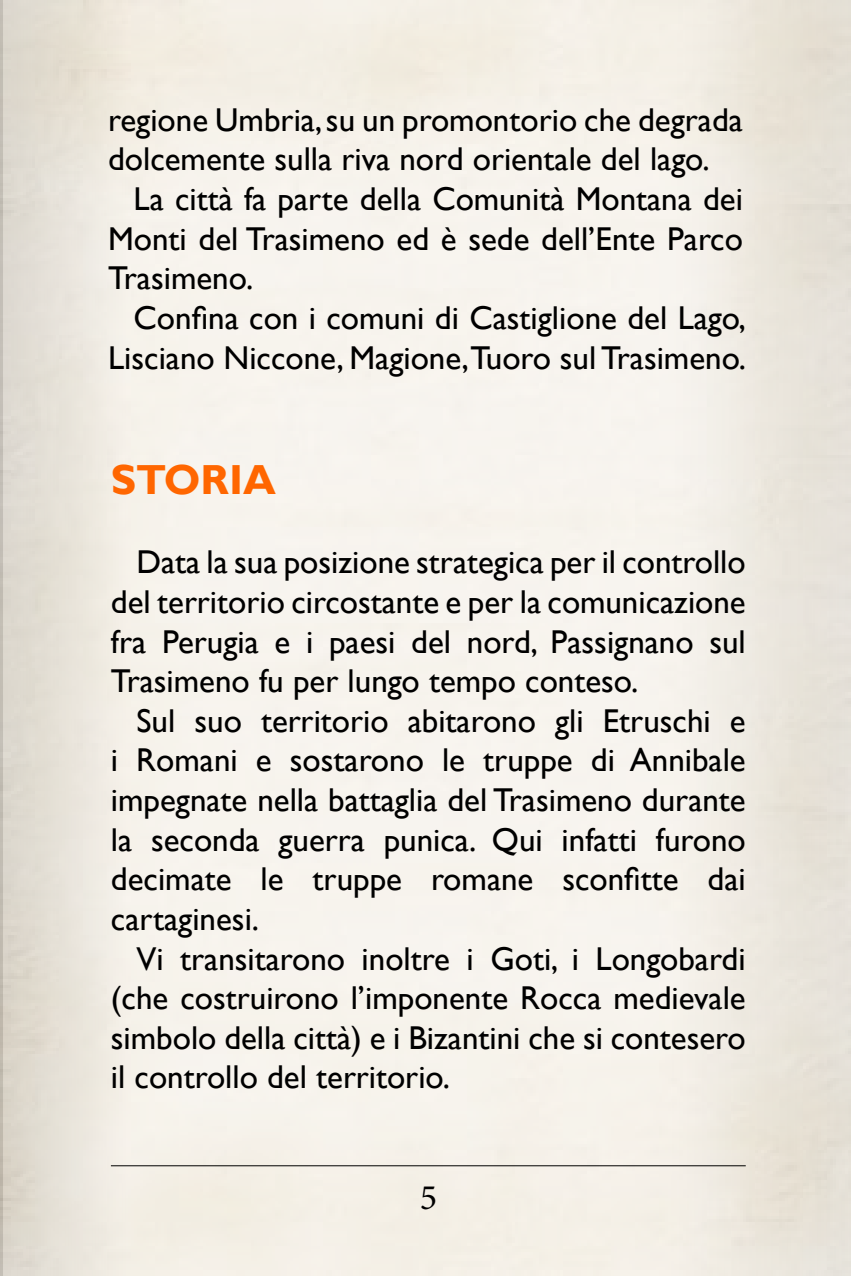
<style>
.page{position:relative;width:851px;height:1276px;background:#fff}
.page>*{position:absolute;margin:0;border:0;box-sizing:border-box;transform-origin:0 0}
.t1{font:700 42px "Gill Sans";color:#f60}
.t2{font:36px "Minion Pro";color:#000}
.t3{font:33px/39.6px "Gill Sans";color:#000;text-align:justify}
</style>
<div class="page">
<img style="left:0;top:0;width:850px;height:1276px">
<hr style="left:111px;top:1165px;width:634px;height:1px;background:#000">
<p class="t3" style="left:108px;top:101px;width:636px">regione Umbria, su un promontorio che degrada dolcemente sulla riva nord orientale del lago.</p>
<p class="t3" style="left:108px;top:180px;width:636px;text-indent:26px">La città fa parte della Comunità Montana dei Monti del Trasimeno ed è sede dell’Ente Parco Trasimeno.</p>
<p class="t3" style="left:108px;top:299px;width:639px;text-align:right">Confina con i comuni di Castiglione del Lago,<br>Lisciano Niccone, Magione,Tuoro sul Trasimeno.</p>
<p class="t1" style="left:111px;top:455px;width:166px">STORIA</p>
<p class="t3" style="left:111px;top:543px;width:636px;text-indent:26px">Data la sua posizione strategica per il controllo del territorio circostante e per la comunicazione fra Perugia e i paesi del nord, Passignano sul Trasimeno fu per lungo tempo conteso.</p>
<p class="t3" style="left:111px;top:701px;width:636px;text-indent:26px">Sul suo territorio abitarono gli Etruschi e i Romani e sostarono le truppe di Annibale impegnate nella battaglia del Trasimeno durante la seconda guerra punica. Qui infatti furono decimate le truppe romane sconfitte dai cartaginesi.</p>
<p class="t3" style="left:111px;top:939px;width:636px;text-indent:26px">Vi transitarono inoltre i Goti, i Longobardi (che costruirono l’imponente Rocca medievale simbolo della città) e i Bizantini che si contesero il controllo del territorio.</p>
<p class="t2" style="left:419px;top:1173px;width:19px">5</p>
</div>
